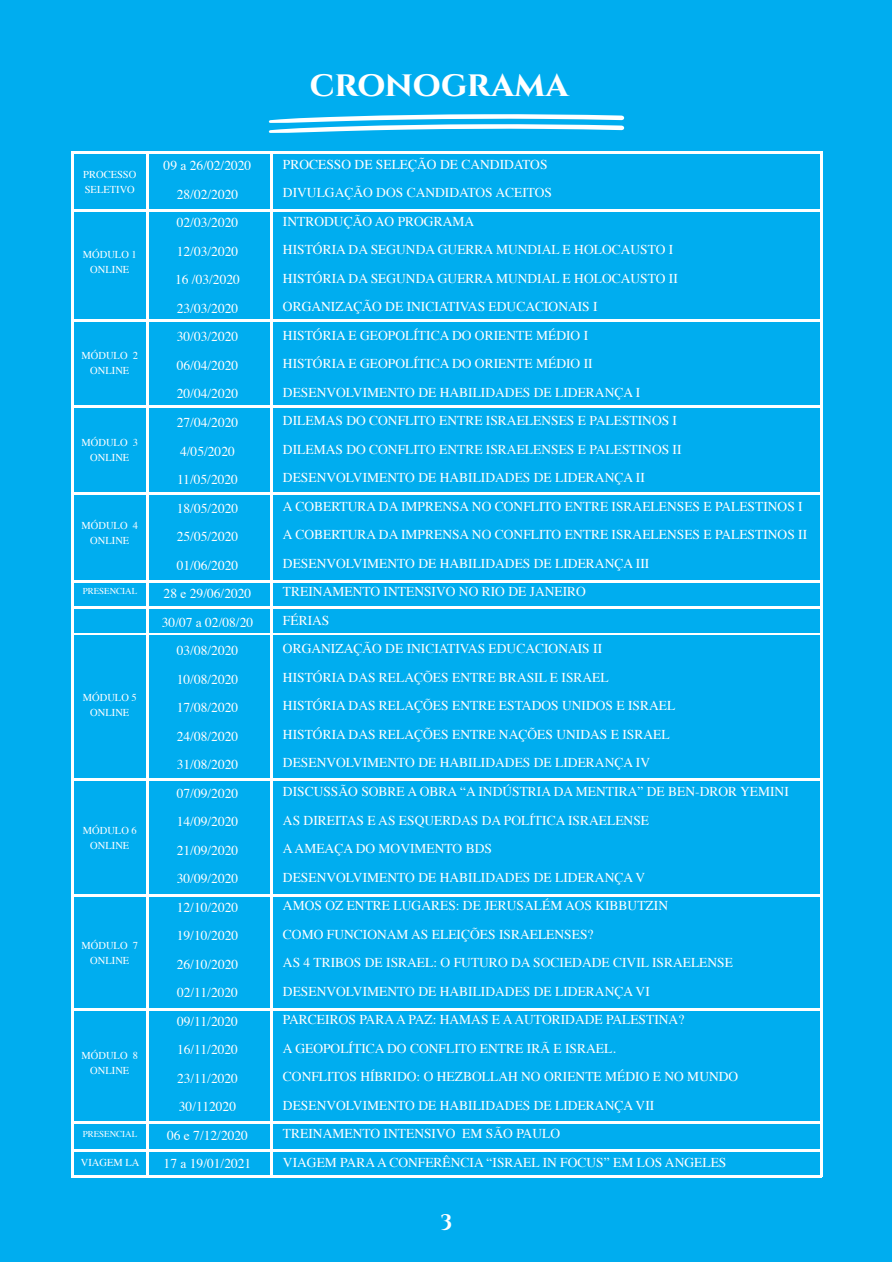
<style>
.page{position:relative;width:893px;height:1263px;background:#fff}
.page>*{position:absolute;margin:0;border:0;box-sizing:border-box;transform-origin:0 0}
.t1{font:700 36px "Cinzel";color:#fff}
.t2{font:700 21px "Cinzel";color:#fff}
.t3{font:13.5px/28.5px "Times";color:#fff}
.t4{font:10.5px/15px "Times";color:#fff;text-align:center}
.t5{font:9px "Times";color:#fff}
</style>
<div class="page">
<div style="left:1px;top:1px;width:891px;height:1261px;background:#00adef"></div>
<svg style="left:268px;top:114px;width:357px;height:19px"></svg>
<hr style="left:71px;top:1175px;width:751px;height:2px;background:#fff">
<hr style="left:71px;top:606px;width:751px;height:2px;background:#fff">
<hr style="left:73px;top:633px;width:749px;height:2px;background:#fff">
<hr style="left:71px;top:209px;width:750px;height:2px;background:#fff">
<hr style="left:270px;top:154px;width:2px;height:1022px;background:#fff">
<hr style="left:821px;top:151px;width:2px;height:1026px;background:#fff">
<hr style="left:71px;top:151px;width:751px;height:3px;background:#fff">
<hr style="left:71px;top:319px;width:751px;height:3px;background:#fff">
<hr style="left:71px;top:493px;width:750px;height:2px;background:#fff">
<hr style="left:71px;top:1150px;width:752px;height:2px;background:#fff">
<hr style="left:71px;top:580px;width:751px;height:2px;background:#fff">
<hr style="left:71px;top:779px;width:751px;height:2px;background:#fff">
<hr style="left:71px;top:895px;width:751px;height:2px;background:#fff">
<hr style="left:71px;top:1009px;width:751px;height:2px;background:#fff">
<hr style="left:71px;top:1121px;width:751px;height:3px;background:#fff">
<hr style="left:147px;top:153px;width:2px;height:1023px;background:#fff">
<hr style="left:71px;top:151px;width:2px;height:1025px;background:#fff">
<hr style="left:71px;top:406px;width:751px;height:2px;background:#fff">
<p class="t4" style="left:83px;top:166px;width:55px;text-align:left">PROCESSO<br>SELETIVO</p>
<p class="t4" style="left:83px;top:246px;width:55px">MÓDULO 1<br>ONLINE</p>
<p class="t4" style="left:82px;top:347px;width:58px">MÓDULO 2<br>ONLINE</p>
<p class="t4" style="left:82px;top:434px;width:58px">MÓDULO 3<br>ONLINE</p>
<p class="t4" style="left:82px;top:517px;width:58px">MÓDULO 4<br>ONLINE</p>
<p class="t5" style="left:83px;top:583px;width:56px">PRESENCIAL</p>
<p class="t4" style="left:83px;top:689px;width:55px">MÓDULO 5<br>ONLINE</p>
<p class="t4" style="left:83px;top:822px;width:55px">MÓDULO 6<br>ONLINE</p>
<p class="t4" style="left:82px;top:937px;width:58px">MÓDULO 7<br>ONLINE</p>
<p class="t4" style="left:82px;top:1047px;width:58px">MÓDULO 8<br>ONLINE</p>
<p class="t5" style="left:83px;top:1126px;width:56px">PRESENCIAL</p>
<p class="t4" style="left:81px;top:1154px;width:60px">VIAGEM LA</p>
<p class="t3" style="left:162px;top:150px;width:93px;text-align:center">09 a 26/02/2020<br>28/02/2020<br>02/03/2020<br>12/03/2020<br>16 /03/2020<br>23/03/2020<br>30/03/2020<br>06/04/2020<br>20/04/2020<br>27/04/2020<br>4/05/2020<br>11/05/2020<br>18/05/2020<br>25/05/2020<br>01/06/2020<br>28 e 29/06/2020<br>30/07 a 02/08/20<br>03/08/2020<br>10/08/2020<br>17/08/2020<br>24/08/2020<br>31/08/2020<br>07/09/2020<br>14/09/2020<br>21/09/2020<br>30/09/2020<br>12/10/2020<br>19/10/2020<br>26/10/2020<br>02/11/2020<br>09/11/2020<br>16/11/2020<br>23/11/2020<br>30/112020<br>06 e 7/12/2020<br>17 a 19/01/2021</p>
<h1 class="t1" style="left:310px;top:62px;width:260px">cronograma</h1>
<p class="t3" style="left:283px;top:149px;width:526px">PROCESSO DE SELEÇÃO DE CANDIDATOS<br>DIVULGAÇÃO DOS CANDIDATOS ACEITOS<br>INTRODUÇÃO AO PROGRAMA<br>HISTÓRIA DA SEGUNDA GUERRA MUNDIAL E HOLOCAUSTO I<br>HISTÓRIA DA SEGUNDA GUERRA MUNDIAL E HOLOCAUSTO II<br>ORGANIZAÇÃO DE INICIATIVAS EDUCACIONAIS I<br>HISTÓRIA E GEOPOLÍTICA DO ORIENTE MÉDIO I<br>HISTÓRIA E GEOPOLÍTICA DO ORIENTE MÉDIO II<br>DESENVOLVIMENTO DE HABILIDADES DE LIDERANÇA I<br>DILEMAS DO CONFLITO ENTRE ISRAELENSES E PALESTINOS I<br>DILEMAS DO CONFLITO ENTRE ISRAELENSES E PALESTINOS II DESENVOLVIMENTO DE HABILIDADES DE LIDERANÇA II<br>A COBERTURA DA IMPRENSA NO CONFLITO ENTRE ISRAELENSES E PALESTINOS I A COBERTURA DA IMPRENSA NO CONFLITO ENTRE ISRAELENSES E PALESTINOS II DESENVOLVIMENTO DE HABILIDADES DE LIDERANÇA III<br>TREINAMENTO INTENSIVO NO RIO DE JANEIRO<br>FÉRIAS<br>ORGANIZAÇÃO DE INICIATIVAS EDUCACIONAIS II<br>HISTÓRIA DAS RELAÇÕES ENTRE BRASIL E ISRAEL<br>HISTÓRIA DAS RELAÇÕES ENTRE ESTADOS UNIDOS E ISRAEL<br>HISTÓRIA DAS RELAÇÕES ENTRE NAÇÕES UNIDAS E ISRAEL<br>DESENVOLVIMENTO DE HABILIDADES DE LIDERANÇA IV<br>DISCUSSÃO SOBRE A OBRA “A INDÚSTRIA DA MENTIRA” DE BEN-DROR YEMINI AS DIREITAS E AS ESQUERDAS DA POLÍTICA ISRAELENSE<br>A AMEAÇA DO MOVIMENTO BDS<br>DESENVOLVIMENTO DE HABILIDADES DE LIDERANÇA V<br>AMOS OZ ENTRE LUGARES: DE JERUSALÉM AOS KIBBUTZIN<br>COMO FUNCIONAM AS ELEIÇÕES ISRAELENSES?<br>AS 4 TRIBOS DE ISRAEL: O FUTURO DA SOCIEDADE CIVIL ISRAELENSE DESENVOLVIMENTO DE HABILIDADES DE LIDERANÇA VI<br>PARCEIROS PARA A PAZ: HAMAS E A AUTORIDADE PALESTINA?<br>A GEOPOLÍTICA DO CONFLITO ENTRE IRÃ E ISRAEL.<br>CONFLITOS HÍBRIDO: O HEZBOLLAH NO ORIENTE MÉDIO E NO MUNDO DESENVOLVIMENTO DE HABILIDADES DE LIDERANÇA VII<br>TREINAMENTO INTENSIVO EM SÃO PAULO<br>VIAGEM PARA A CONFERÊNCIA “ISRAEL IN FOCUS” EM LOS ANGELES</p>
<h2 class="t2" style="left:441px;top:1210px;width:13px">3</h2>
</div>
